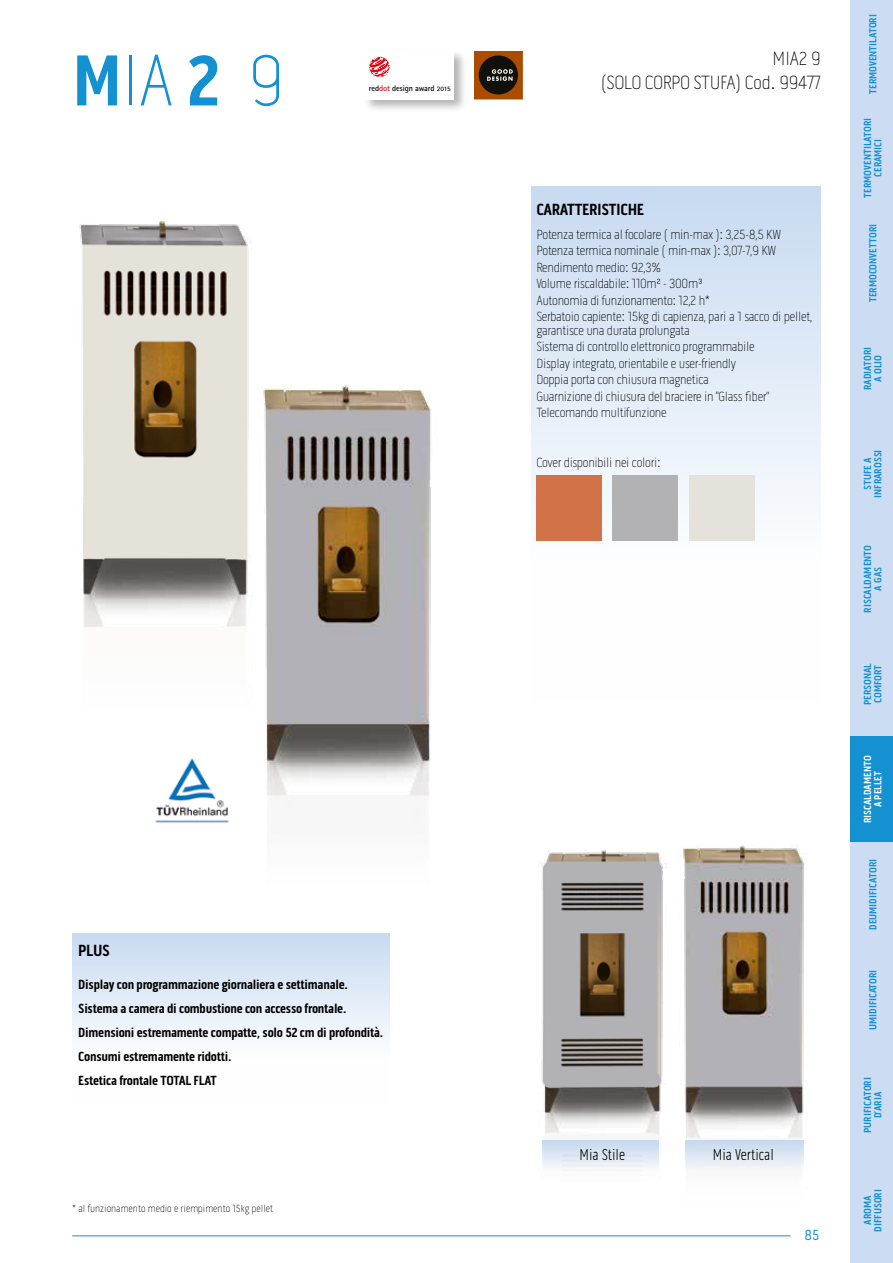
<style>
.page{position:relative;width:893px;height:1263px;background:#fff}
.page>*{position:absolute;margin:0;border:0;box-sizing:border-box;transform-origin:0 0}
.t1{font:100 73.5px "Pill Gothic 300 mg";color:#1391d1}
.t2{font:100 19.5px "Pill Gothic 300 mg";letter-spacing:-.02em;color:#000}
.t3{font:700 16.5px "Pill Gothic 300 mg";letter-spacing:-.02em;color:#000}
.t4{font:300 15.9px "Pill Gothic 300 mg";color:#000;scale:.9 1}
.t5{font:15px "Pill Gothic 300 mg";color:#1391d1}
.t6{font:100 13.5px/16.5px "Pill Gothic 300 mg";letter-spacing:-.02em;color:#000}
.t7{font:700 13.5px/24px "Pill Gothic 300 mg";letter-spacing:-.02em;color:#000}
.t8{font:700 10.5px/10.5px "Pill Gothic 300 mg";color:#1391d1;text-align:center}
.t9{font:100 10.5px "Pill Gothic 300 mg";color:#000}
.t10{font:700 10.5px/10.5px "Pill Gothic 300 mg";color:#fff;text-align:center}
.t11{font:700 8.25px "Rotis Sans Serif";letter-spacing:-.005em;color:#000}
.s1{font-weight:700}
.s2{color:#e30613}
.s3{font-size:6.75px}
</style>
<div class="page">
<hr style="left:72px;top:1235px;width:719px;height:1px;background:#1391d1">
<div style="left:851px;top:105px;width:42px;height:105px;background:#ccddf3"></div>
<div style="left:851px;top:0;width:42px;height:105px;background:#ccddf3"></div>
<div style="left:851px;top:210px;width:42px;height:106px;background:#ccddf3"></div>
<div style="left:851px;top:316px;width:42px;height:105px;background:#ccddf3"></div>
<div style="left:851px;top:421px;width:42px;height:105px;background:#ccddf3"></div>
<div style="left:851px;top:526px;width:42px;height:105px;background:#ccddf3"></div>
<div style="left:851px;top:631px;width:42px;height:106px;background:#ccddf3"></div>
<div style="left:851px;top:737px;width:42px;height:105px;background:#1391d1"></div>
<div style="left:851px;top:842px;width:42px;height:105px;background:#ccddf3"></div>
<div style="left:851px;top:947px;width:42px;height:105px;background:#ccddf3"></div>
<div style="left:851px;top:1052px;width:42px;height:106px;background:#ccddf3"></div>
<div style="left:851px;top:1158px;width:42px;height:105px;background:#ccddf3"></div>
<div style="left:850px;top:1254px;width:43px;height:9px;background:#ccddf3"></div>
<div style="left:364px;top:49px;width:103px;height:64px;background:#000;opacity:.3"></div>
<div style="left:365px;top:51px;width:89px;height:48px;background:#fff"></div>
<svg style="left:369px;top:57px;width:21px;height:20px"></svg>
<div style="left:474px;top:51px;width:48px;height:48px;background:#aa4c02"></div>
<div style="left:479px;top:55px;width:39px;height:39px;background:#12100b;border-radius:50%"></div>
<svg style="left:487px;top:69px;width:26px;height:12px"></svg>
<img style="left:155px;top:758px;width:74px;height:65px">
<img style="left:79px;top:221px;width:172px;height:406px">
<img style="left:242px;top:378px;width:189px;height:420px">
<div style="left:531px;top:186px;width:290px;height:516px;background:linear-gradient(to bottom,#cadcf2,#fff)"></div>
<div style="left:536px;top:475px;width:66px;height:66px;background:#d27249"></div>
<div style="left:613px;top:475px;width:65px;height:66px;background:#b2b2b5"></div>
<div style="left:689px;top:475px;width:66px;height:66px;background:#e5e2db"></div>
<div style="left:72px;top:933px;width:318px;height:172px;background:linear-gradient(to bottom,#cbdcf2,#fff)"></div>
<img style="left:540px;top:850px;width:128px;height:316px">
<img style="left:683px;top:844px;width:121px;height:294px">
<div style="left:685px;top:1140px;width:119px;height:40px;background:linear-gradient(to bottom,#c7d9ef,#fffcf9)"></div>
<div style="left:543px;top:1140px;width:116px;height:40px;background:linear-gradient(to bottom,#c5d8ee,#fffffc)"></div>
<h1 class="t1" style="left:72px;top:38px;width:213px"><span class="s1">M</span>IA <span class="s1">2</span> 9</h1>
<h2 class="t2" style="left:773px;top:48px;width:50px">MIA2 9</h2>
<p class="t11" style="left:369px;top:83px;width:84px">red<span class="s2">dot</span> design award <span class="s3">2015</span></p>
<h2 class="t2" style="left:601px;top:71px;width:221px">(SOLO CORPO STUFA) Cod. 99477</h2>
<p class="t3" style="left:536px;top:199px;width:109px">CARATTERISTICHE</p>
<p class="t6" style="left:536px;top:226px;width:277px">Potenza termica al focolare ( min-max ): 3,25-8,5 KW Potenza termica nominale ( min-max ): 3,07-7,9 KW Rendimento medio: 92,3%<br>Volume riscaldabile: 110m² - 300m³<br>Autonomia di funzionamento: 12,2 h*<br>Serbatoio capiente: 15kg di capienza, pari a 1 sacco di pellet,</p>
<p class="t6" style="left:536px;top:322px;width:235px">garantisce una durata prolungata<br>Sistema di controllo elettronico programmabile Display integrato, orientabile e user-friendly Doppia porta con chiusura magnetica<br>Guarnizione di chiusura del braciere in “Glass fiber” Telecomando multifunzione</p>
<p class="t6" style="left:536px;top:454px;width:126px">Cover disponibili nei colori:</p>
<p class="t3" style="left:78px;top:941px;width:33px">PLUS</p>
<p class="t7" style="left:78px;top:973px;width:307px">Display con programmazione giornaliera e settimanale.<br>Sistema a camera di combustione con accesso frontale.<br>Dimensioni estremamente compatte, solo 52 cm di profondità.<br>Consumi estremamente ridotti.<br>Estetica frontale TOTAL FLAT</p>
<p class="t9" style="left:72px;top:1202px;width:202px">* al funzionamento medio e riempimento 15kg pellet</p>
<p class="t4" style="left:579px;top:1146px;width:52px">Mia Stile</p>
<p class="t4" style="left:713px;top:1146px;width:69px">Mia Vertical</p>
<p class="t5" style="left:805px;top:1226px;width:16px">85</p>
<p class="t8" style="left:868px;top:94px;width:81px;rotate:-90deg">TERMOVENTILATORI</p>
<p class="t8" style="left:862px;top:198px;width:81px;rotate:-90deg">TERMOVENTILATORI<br>CERAMICI</p>
<p class="t8" style="left:868px;top:302px;width:80px;rotate:-90deg">TERMOCONVETTORI</p>
<p class="t8" style="left:862px;top:390px;width:45px;rotate:-90deg">RADIATORI<br>A OLIO</p>
<p class="t8" style="left:862px;top:498px;width:50px;rotate:-90deg">STUFE A<br>INFRAROSSI</p>
<p class="t8" style="left:862px;top:613px;width:69px;rotate:-90deg">RISCALDAMENTO<br>A GAS</p>
<p class="t8" style="left:862px;top:705px;width:44px;text-align:left;rotate:-90deg">PERSONAL<br>COMFORT</p>
<p class="t10" style="left:862px;top:823px;width:69px;rotate:-90deg">RISCALDAMENTO<br>A PELLET</p>
<p class="t8" style="left:868px;top:930px;width:72px;rotate:-90deg">DEUMIDIFICATORI</p>
<p class="t8" style="left:868px;top:1030px;width:62px;rotate:-90deg">UMIDIFICATORI</p>
<p class="t8" style="left:862px;top:1133px;width:57px;rotate:-90deg">PURIFICATORI<br>D’ARIA</p>
<p class="t8" style="left:862px;top:1231px;width:44px;rotate:-90deg">AROMA<br>DIFFUSORI</p>
</div>
